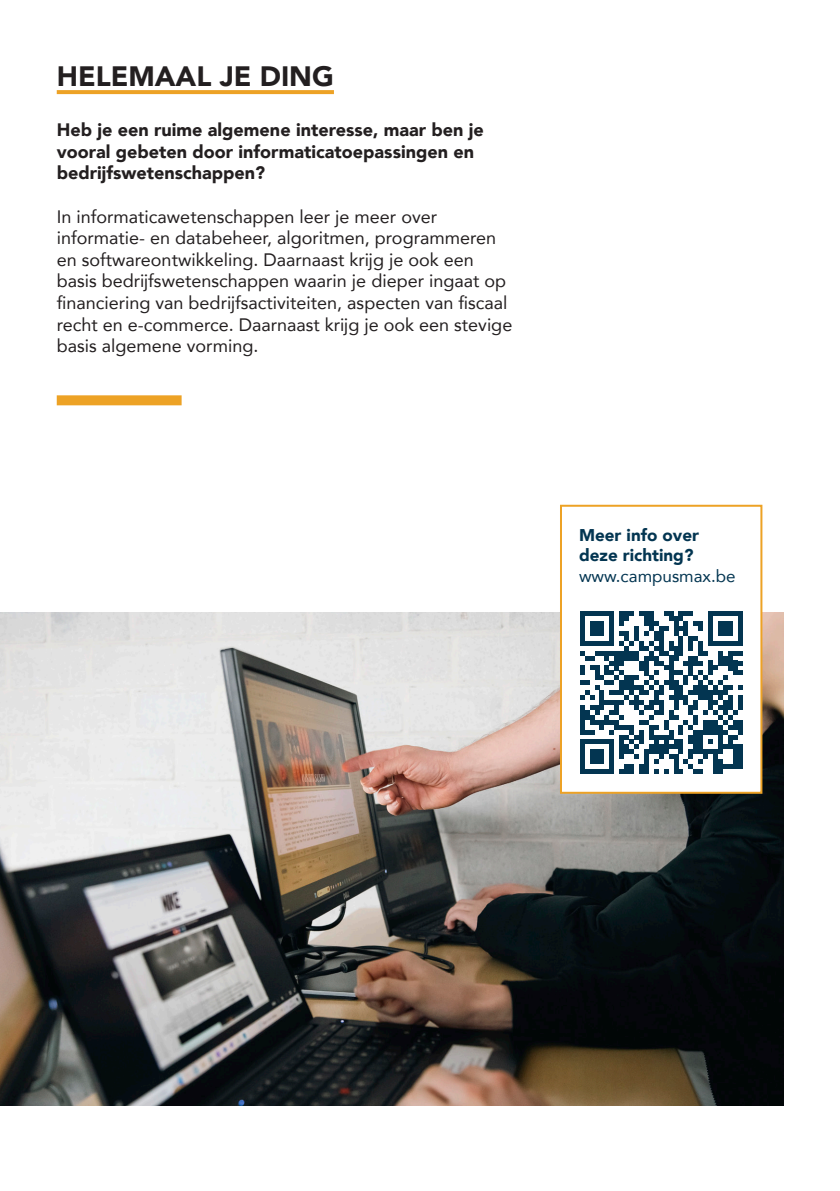
<style>
.page{position:relative;width:840px;height:1191px;background:#fff}
.page>*{position:absolute;margin:0;border:0;box-sizing:border-box;transform-origin:0 0}
.t1{font:900 28px "Avenir";color:#231f20}
.Broodtekst{font:18px/21.6px "Avenir";color:#231f20}
.Inleiding{font:900 18px/21.6px "Avenir";color:#231f20}
.t2{font:900 17px/20.4px "Avenir";color:#033551}
.t3{font:17px "Avenir";color:#033551}
</style>
<div class="page">
<img style="left:0;top:612px;width:782px;height:493px">
<svg style="left:57px;top:90px;width:277px;height:4px"></svg>
<div style="left:560px;top:506px;width:201px;height:286px;background:#fff"></div>
<div style="left:559px;top:505px;width:203px;height:288px;border:2px solid #eda225"></div>
<svg style="left:580px;top:611px;width:162px;height:163px"></svg>
<div style="left:57px;top:395px;width:124px;height:10px;background:#eda225"></div>
<h1 class="t1" style="left:57px;top:52px;width:278px">HELEMAAL JE DING</h1>
<p class="Inleiding" style="left:57px;top:119px;width:428px">Heb je een ruime algemene interesse, maar ben je vooral gebeten door informaticatoepassingen en bedrijfswetenschappen?</p>
<p class="Broodtekst" style="left:57px;top:205px;width:457px">In informaticawetenschappen leer je meer over informatie- en databeheer, algoritmen, programmeren en softwareontwikkeling. Daarnaast krijg je ook een basis bedrijfswetenschappen waarin je dieper ingaat op financiering van bedrijfsactiviteiten, aspecten van fiscaal recht en e-commerce. Daarnaast krijg je ook een stevige basis algemene vorming.</p>
<p class="t2" style="left:578px;top:524px;width:121px">Meer info over deze richting?</p>
<p class="t3" style="left:578px;top:562px;width:158px">www.campusmax.be</p>
</div>
